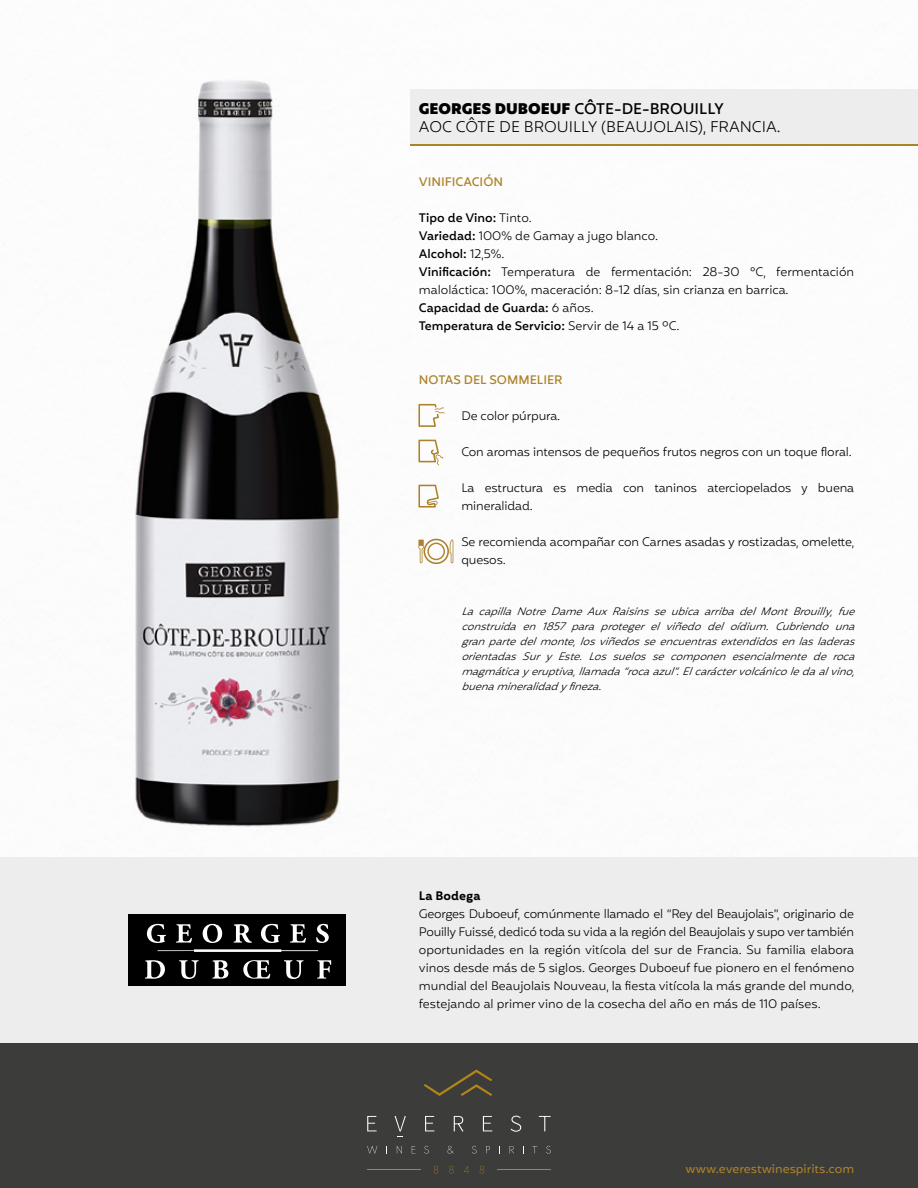
<style>
.page{position:relative;width:918px;height:1188px;background:#fff}
.page>*{position:absolute;margin:0;border:0;box-sizing:border-box;transform-origin:0 0}
.t1{font:300 15px/18px "Mohr";color:#000}
.t2{font:300 12px/18px "Mohr";letter-spacing:-.01em;color:#000}
.t3{font:500 12px "Mohr";color:#ac8329}
.t4{font:12px "Mohr";color:#ac832b}
.t5{font:600 12px "Mohr";color:#000}
.t6{font:italic 300 10.5px/15px "Mohr";color:#000;text-align:justify}
.s1{font-weight:900}
.s2{font-weight:500}
</style>
<div class="page">
<div style="left:0;top:857px;width:918px;height:187px;background:#ededed"></div>
<div style="left:410px;top:89px;width:508px;height:55px;background:#ededed"></div>
<hr style="left:410px;top:144px;width:508px;height:2px;background:#ac832b">
<div style="left:0;top:1044px;width:918px;height:144px;background:#3c3c3b"></div>
<svg style="left:367px;top:1146px;width:10px;height:7px"></svg>
<svg style="left:397px;top:1146px;width:5px;height:7px"></svg>
<svg style="left:424px;top:1146px;width:5px;height:8px"></svg>
<svg style="left:448px;top:1146px;width:6px;height:8px"></svg>
<svg style="left:472px;top:1146px;width:5px;height:8px"></svg>
<svg style="left:486px;top:1146px;width:4px;height:7px"></svg>
<svg style="left:510px;top:1146px;width:4px;height:7px"></svg>
<svg style="left:546px;top:1146px;width:5px;height:8px"></svg>
<svg style="left:434px;top:1166px;width:4px;height:8px"></svg>
<svg style="left:449px;top:1166px;width:5px;height:8px"></svg>
<svg style="left:464px;top:1166px;width:5px;height:7px"></svg>
<svg style="left:480px;top:1166px;width:4px;height:8px"></svg>
<hr style="left:367px;top:1169px;width:54px;height:1px;background:#b18518">
<hr style="left:497px;top:1169px;width:54px;height:1px;background:#b18518">
<svg style="left:367px;top:1116px;width:10px;height:15px"></svg>
<svg style="left:395px;top:1116px;width:11px;height:15px"></svg>
<svg style="left:425px;top:1116px;width:9px;height:15px"></svg>
<svg style="left:454px;top:1116px;width:10px;height:15px"></svg>
<svg style="left:483px;top:1116px;width:9px;height:15px"></svg>
<svg style="left:511px;top:1116px;width:10px;height:16px"></svg>
<svg style="left:539px;top:1116px;width:12px;height:15px"></svg>
<svg style="left:424px;top:1070px;width:68px;height:26px"></svg>
<div style="left:128px;top:915px;width:218px;height:71px;background:#000"></div>
<svg style="left:147px;top:924px;width:19px;height:19px"></svg>
<svg style="left:176px;top:924px;width:16px;height:19px"></svg>
<svg style="left:203px;top:924px;width:19px;height:19px"></svg>
<svg style="left:234px;top:924px;width:18px;height:19px"></svg>
<svg style="left:261px;top:924px;width:19px;height:19px"></svg>
<svg style="left:290px;top:924px;width:16px;height:19px"></svg>
<svg style="left:316px;top:924px;width:13px;height:19px"></svg>
<svg style="left:145px;top:960px;width:20px;height:19px"></svg>
<svg style="left:179px;top:960px;width:20px;height:19px"></svg>
<svg style="left:212px;top:960px;width:16px;height:19px"></svg>
<svg style="left:243px;top:960px;width:27px;height:19px"></svg>
<svg style="left:284px;top:960px;width:20px;height:19px"></svg>
<svg style="left:317px;top:960px;width:14px;height:19px"></svg>
<svg style="left:158px;top:949px;width:160px;height:3px"></svg>
<img style="left:135px;top:80px;width:205px;height:747px">
<svg style="left:418px;top:404px;width:27px;height:23px"></svg>
<svg style="left:418px;top:440px;width:25px;height:25px"></svg>
<svg style="left:418px;top:485px;width:21px;height:23px"></svg>
<svg style="left:418px;top:539px;width:35px;height:25px"></svg>
<p class="t1" style="left:419px;top:101px;width:363px"><span class="s1">GEORGES DUBOEUF</span> <span class="s2">CÔTE-DE-BROUILLY<br></span>AOC CÔTE DE BROUILLY (BEAUJOLAIS), FRANCIA.</p>
<p class="t3" style="left:419px;top:174px;width:86px">VINIFICACIÓN</p>
<p class="t2" style="left:419px;top:210px;width:437px"><span class="s2">Tipo de Vino:</span> Tinto.<br><span class="s2">Variedad:</span> 100% de Gamay a jugo blanco.<br><span class="s2">Alcohol:</span> 12,5%.<br><span class="s2">Vinificación:</span> Temperatura de fermentación: 28-30 °C, fermentación maloláctica: 100%, maceración: 8-12 días, sin crianza en barrica.<br><span class="s2">Capacidad de Guarda:</span> 6 años.<br><span class="s2">Temperatura de Servicio:</span> Servir de 14 a 15 ºC.</p>
<p class="t3" style="left:419px;top:372px;width:145px">NOTAS DEL SOMMELIER</p>
<p class="t2" style="left:461px;top:408px;width:100px">De color púrpura.</p>
<p class="t2" style="left:461px;top:444px;width:392px">Con aromas intensos de pequeños frutos negros con un toque floral.</p>
<p class="t2" style="left:461px;top:480px;width:394px">La estructura es media con taninos aterciopelados y buena mineralidad.</p>
<p class="t2" style="left:461px;top:534px;width:394px">Se recomienda acompañar con Carnes asadas y rostizadas, omelette, quesos.</p>
<p class="t6" style="left:461px;top:604px;width:400px">LacapillaNotreDameAuxRaisinsseubicaarribadelMontBrouilly,fue construida en 1857 para proteger el viñedo del oídium. Cubriendo una granpartedelmonte,losviñedosseencuentrasextendidosenlasladeras orientadas Sury Este. Los suelos se componen esencialmente de roca magmáticayeruptiva,llamada“rocaazul”.Elcaráctervolcánicoledaalvino, buenamineralidadyfineza.</p>
<p class="t5" style="left:419px;top:889px;width:63px">La Bodega</p>
<p class="t2" style="left:419px;top:906px;width:437px;text-align:justify">Georges Duboeuf, comúnmente llamado el “Rey del Beaujolais”, originario de Pouilly Fuissé, dedicó toda su vida a la región del Beaujolais y supo ver también oportunidades en la región vitícola del sur de Francia. Su familia elabora vinos desde más de 5 siglos. Georges Duboeuf fue pionero en el fenómeno mundial del Beaujolais Nouveau, la fiesta vitícola la más grande del mundo, festejando al primer vino de la cosecha del año en más de 110 países.</p>
<p class="t4" style="left:686px;top:1162px;width:170px">www.everestwinespirits.com</p>
</div>
